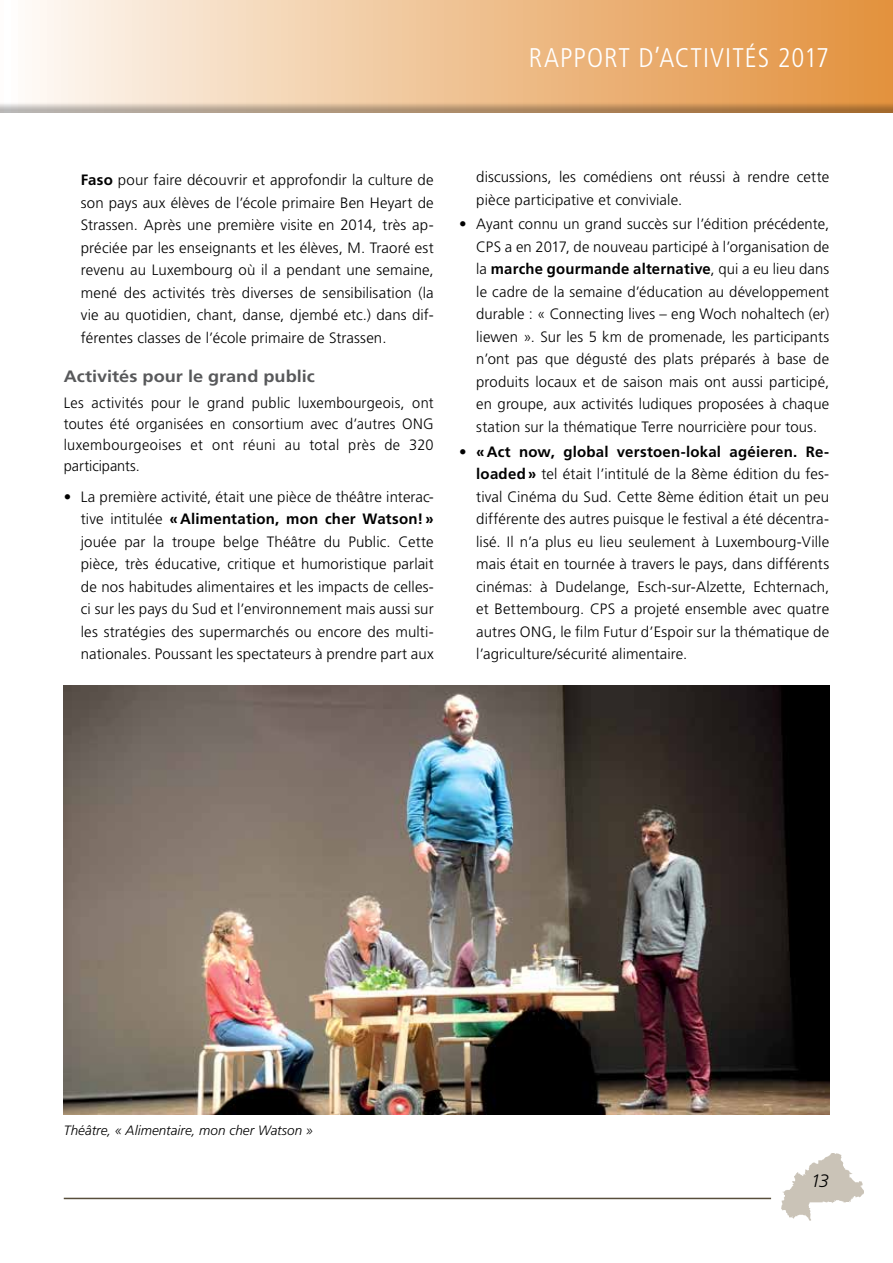
<style>
.page{position:relative;width:893px;height:1263px;background:#fff}
.page>*{position:absolute;margin:0;border:0;box-sizing:border-box;transform-origin:0 0}
.t1{font:300 condensed 27px "Frutiger LT Std";letter-spacing:.04em;color:#fff}
.t2{font:italic 300 18px "Frutiger LT Std";color:#000}
.t3{font:700 16.5px "Frutiger LT Std";color:#58595b;scale:1.1 1}
.t4{font:300 15px/22.5px "Frutiger LT Std";letter-spacing:.01em;color:#000;text-align:justify}
.t5{font:italic 300 13.5px "Frutiger LT Std";letter-spacing:.005em;color:#000}
.s1{font-weight:700}
</style>
<div class="page">
<img style="left:781px;top:1154px;width:82px;height:67px">
<div style="left:0;top:0;width:893px;height:115px;background:#000;opacity:.28"></div>
<hr style="left:64px;top:1198px;width:707px;height:1px;background:#584e3b">
<img style="left:64px;top:685px;width:765px;height:429px">
<h1 class="t1" style="left:529px;top:42px;width:302px">RAPPORT D’ACTIVITÉS 2017</h1>
<p class="t4" style="left:81px;top:169px;width:354px"><span class="s1">Faso</span> pour faire découvrir et approfondir la culture de son pays aux élèves de l’école primaire Ben Heyart de Strassen. Après une première visite en 2014, très ap&shy;préciée par les enseignants et les élèves, M. Traoré est revenu au Luxembourg où il a pendant une semaine, mené des activités très diverses de sensibilisation (la vie au quotidien, chant, danse, djembé etc.) dans dif&shy;férentes classes de l’école primaire de Strassen.</p>
<p class="t3" style="left:64px;top:367px;width:230px">Activités pour le grand public</p>
<p class="t4" style="left:64px;top:392px;width:371px;line-height:21px">Les activités pour le grand public luxembourgeois, ont toutes été organisées en consortium avec d’autres ONG luxembourgeoises et ont réuni au total près de 320 participants.</p>
<p class="t4" style="left:81px;top:485px;width:354px;text-indent:-17px">• La première activité, était une pièce de théâtre interac&shy;tive intitulée <span class="s1">«Alimentation, mon cher Watson! » </span>jouée par la troupe belge Théâtre du Public. Cette pièce, très éducative, critique et humoristique parlait de nos habitudes alimentaires et les impacts de celles&shy;ci sur les pays du Sud et l’environnement mais aussi sur les stratégies des supermarchés ou encore des multi&shy;nationales. Poussant les spectateurs à prendre part aux</p>
<p class="t4" style="left:476px;top:166px;width:354px">discussions, les comédiens ont réussi à rendre cette pièce participative et conviviale.</p>
<p class="t4" style="left:476px;top:213px;width:354px;text-indent:-17px">• Ayant connu un grand succès sur l’édition précédente, CPS a en 2017, de nouveau participé à l’organisation de la <span class="s1">marche gourmande alternative</span>, qui a eu lieu dans le cadre de la semaine d’éducation au développement durable : « Connecting lives – eng Woch nohaltech (er) liewen ». Sur les 5 km de promenade, les participants n’ont pas que dégusté des plats préparés à base de produits locaux et de saison mais ont aussi participé, en groupe, aux activités ludiques proposées à chaque station sur la thématique Terre nourricière pour tous.</p>
<p class="t4" style="left:476px;top:440px;width:354px;text-indent:-17px">• <span class="s1">« Act now, global verstoen-lokal agéieren. Re&shy;loaded»</span> tel était l’intitulé de la 8ème édition du fes&shy;tival Cinéma du Sud. Cette 8ème édition était un peu différente des autres puisque le festival a été décentra&shy;lisé. Il n’a plus eu lieu seulement à Luxembourg-Ville mais était en tournée à travers le pays, dans différents cinémas: à Dudelange, Esch-sur-Alzette, Echternach, et Bettembourg. CPS a projeté ensemble avec quatre autres ONG, le film Futur d’Espoir sur la thématique de l’agriculture/sécurité alimentaire.</p>
<p class="t5" style="left:64px;top:1123px;width:251px">Théâtre, « Alimentaire, mon cher Watson »</p>
<p class="t2" style="left:811px;top:1171px;width:20px">13</p>
</div>
